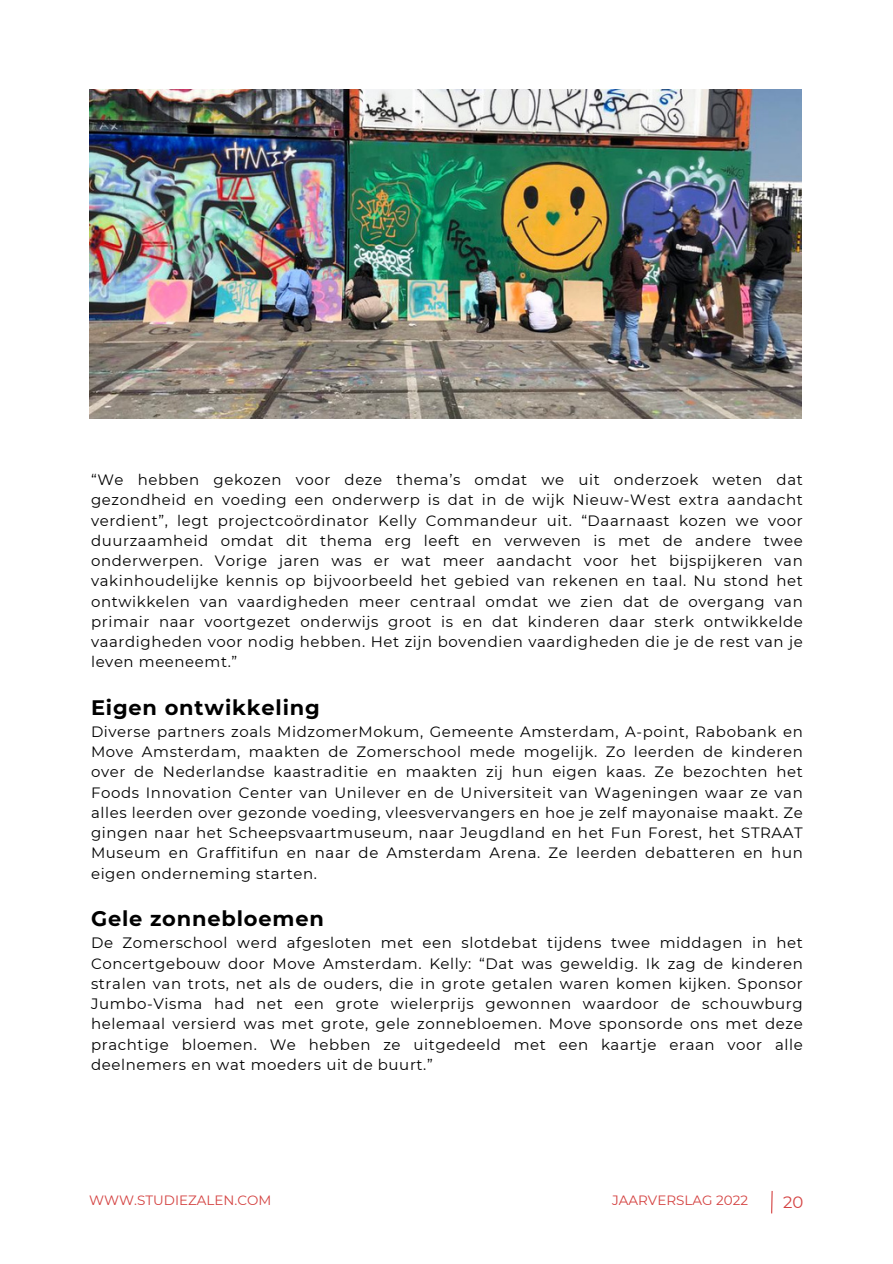
<style>
.page{position:relative;width:893px;height:1264px;background:#fff}
.page>*{position:absolute;margin:0;border:0;box-sizing:border-box;transform-origin:0 0}
.t1{font:700 21px "Montserrat";letter-spacing:.04em;color:#000}
.t2{font:16.5px "Montserrat";color:#d44241}
.t3{font:15px/20.2px "Montserrat";letter-spacing:.04em;color:#000;text-align:justify}
.t4{font:13.5px "Montserrat";color:#d44241}
</style>
<div class="page">
<img style="left:89px;top:89px;width:712px;height:330px">
<svg style="left:771px;top:1191px;width:2px;height:23px"></svg>
<p class="t3" style="left:91px;top:469px;width:713px">“We hebben gekozen voor deze thema’s omdat we uit onderzoek weten dat gezondheid en voeding een onderwerp is dat in de wijk Nieuw-West extra aandacht verdient”, legt projectcoördinator Kelly Commandeur uit. “Daarnaast kozen we voor duurzaamheid omdat dit thema erg leeft en verweven is met de andere twee onderwerpen. Vorige jaren was er wat meer aandacht voor het bijspijkeren van vakinhoudelijke kennis op bijvoorbeeld het gebied van rekenen en taal. Nu stond het ontwikkelen van vaardigheden meer centraal omdat we zien dat de overgang van primair naar voortgezet onderwijs groot is en dat kinderen daar sterk ontwikkelde vaardigheden voor nodig hebben. Het zijn bovendien vaardigheden die je de rest van je leven meeneemt.”</p>
<p class="t1" style="left:91px;top:694px;width:230px">Eigen ontwikkeling</p>
<p class="t3" style="left:91px;top:721px;width:713px">Diverse partners zoals MidzomerMokum, Gemeente Amsterdam, A-point, Rabobank en Move Amsterdam, maakten de Zomerschool mede mogelijk. Zo leerden de kinderen over de Nederlandse kaastraditie en maakten zij hun eigen kaas. Ze bezochten het Foods Innovation Center van Unilever en de Universiteit van Wageningen waar ze van alles leerden over gezonde voeding, vleesvervangers en hoe je zelf mayonaise maakt. Ze gingen naar het Scheepsvaartmuseum, naar Jeugdland en het Fun Forest, het STRAAT Museum en Graffitifun en naar de Amsterdam Arena. Ze leerden debatteren en hun eigen onderneming starten.</p>
<p class="t1" style="left:91px;top:905px;width:234px">Gele zonnebloemen</p>
<p class="t3" style="left:91px;top:932px;width:713px">De Zomerschool werd afgesloten met een slotdebat tijdens twee middagen in het Concertgebouw door Move Amsterdam. Kelly: “Dat was geweldig. Ik zag de kinderen stralen van trots, net als de ouders, die in grote getalen waren komen kijken. Sponsor Jumbo-Visma had net een grote wielerprijs gewonnen waardoor de schouwburg helemaal versierd was met grote, gele zonnebloemen. Move sponsorde ons met deze prachtige bloemen. We hebben ze uitgedeeld met een kaartje eraan voor alle deelnemers en wat moeders uit de buurt.”</p>
<p class="t4" style="left:89px;top:1192px;width:183px">WWW.STUDIEZALEN.COM</p>
<p class="t4" style="left:612px;top:1192px;width:137px">JAARVERSLAG 2022</p>
<p class="t2" style="left:783px;top:1191px;width:22px">20</p>
</div>
